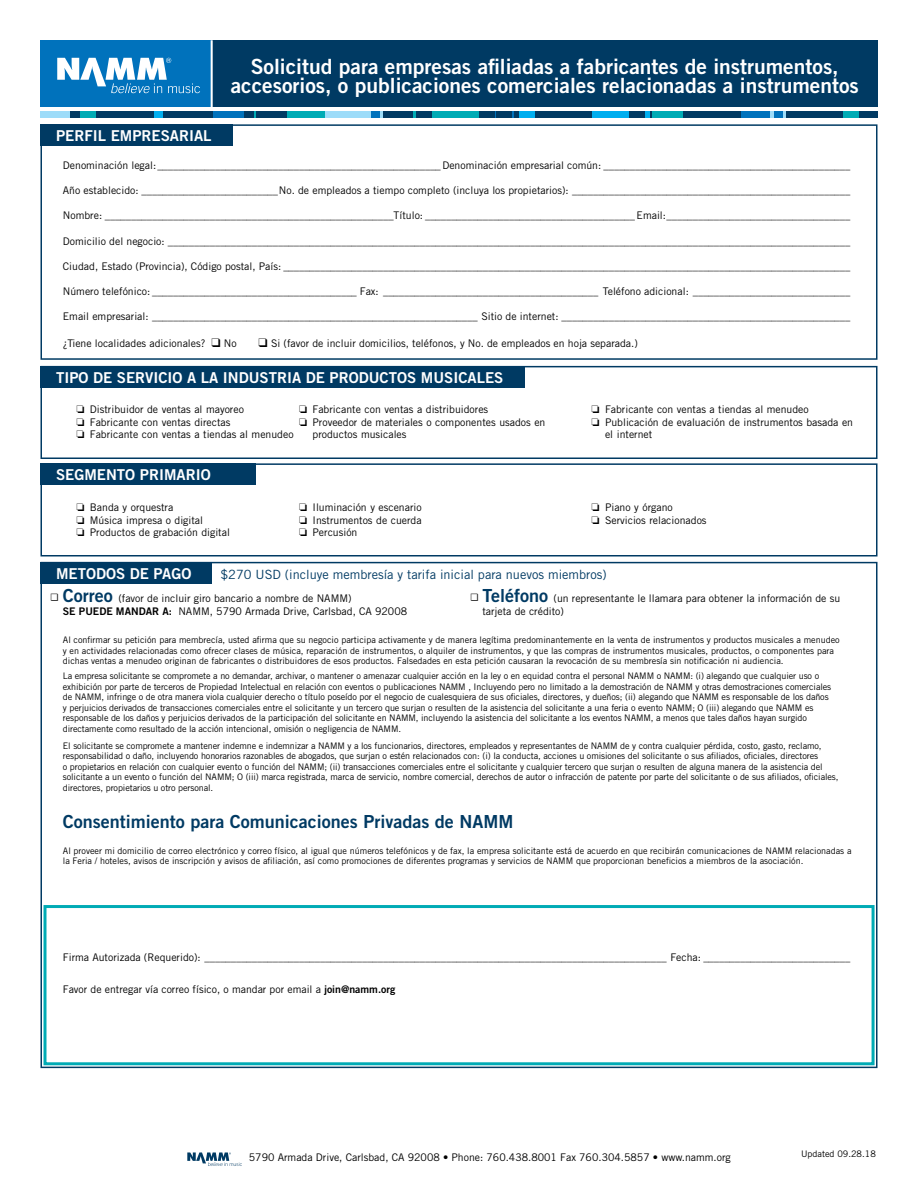
<style>
.page{position:relative;width:918px;height:1188px;background:#fff}
.page>*{position:absolute;margin:0;border:0;box-sizing:border-box;transform-origin:0 0}
.t1{font:21px/19.5px "Trade Gothic Bold Two";color:#fff;text-align:center}
.t2{font:18px "Trade Gothic Bold Two";color:#003a63}
.t3{font:15px "Trade Gothic Bold Two";color:#fff}
.t4{font:12.75px "Trade Gothic";color:#003a63}
.t5{font:10.5px/12.6px "Trade Gothic";color:#000}
.t6{font:9px/10.5px "Trade Gothic";letter-spacing:-.01em;color:#000}
.s1{font-family:"Trade Gothic Bold Two";font-size:18px;color:#003a63}
.s2{font-family:"Trade Gothic Bold Two"}
</style>
<div class="page">
<div style="left:40px;top:40px;width:172px;height:67px;background:#0072bc"></div>
<div style="left:40px;top:124px;width:838px;height:236px;border:2px solid #003a63"></div>
<div style="left:40px;top:112px;width:31px;height:6px;background:#9ddcf9"></div>
<div style="left:70px;top:112px;width:92px;height:6px;background:#003a63"></div>
<div style="left:81px;top:112px;width:15px;height:6px;background:#00abb5"></div>
<div style="left:155px;top:112px;width:8px;height:6px;background:#00aeef"></div>
<div style="left:163px;top:112px;width:91px;height:6px;background:#003a63"></div>
<div style="left:214px;top:112px;width:30px;height:6px;background:#0072bc"></div>
<div style="left:254px;top:112px;width:72px;height:6px;background:#00abb5"></div>
<div style="left:257px;top:112px;width:30px;height:6px;background:#003a63"></div>
<div style="left:325px;top:112px;width:91px;height:6px;background:#9ddcf9"></div>
<div style="left:371px;top:112px;width:9px;height:6px;background:#0072bc"></div>
<div style="left:383px;top:112px;width:31px;height:6px;background:#003a63"></div>
<div style="left:413px;top:112px;width:72px;height:6px;background:#00abb5"></div>
<div style="left:416px;top:112px;width:16px;height:6px;background:#003a63"></div>
<svg style="left:494px;top:112px;width:20px;height:6px"></svg>
<div style="left:479px;top:112px;width:15px;height:6px;background:#003a63"></div>
<div style="left:496px;top:112px;width:16px;height:6px;background:#003a63"></div>
<div style="left:514px;top:112px;width:92px;height:6px;background:#003a63"></div>
<div style="left:519px;top:112px;width:16px;height:6px;background:#00aeef"></div>
<div style="left:592px;top:112px;width:58px;height:6px;background:#00aeef"></div>
<div style="left:630px;top:112px;width:15px;height:6px;background:#003a63"></div>
<div style="left:650px;top:112px;width:91px;height:6px;background:#003a63"></div>
<div style="left:653px;top:112px;width:30px;height:6px;background:#00abb5"></div>
<div style="left:741px;top:112px;width:30px;height:6px;background:#0072bc"></div>
<svg style="left:771px;top:112px;width:15px;height:6px"></svg>
<div style="left:774px;top:112px;width:8px;height:6px;background:#0072bc"></div>
<div style="left:786px;top:112px;width:92px;height:6px;background:#003a63"></div>
<div style="left:843px;top:112px;width:16px;height:6px;background:#00abb5"></div>
<div style="left:212px;top:40px;width:666px;height:67px;background:#003a63"></div>
<svg style="left:57px;top:58px;width:143px;height:35px"></svg>
<div style="left:40px;top:366px;width:838px;height:93px;border:2px solid #003a63"></div>
<div style="left:40px;top:366px;width:485px;height:22px;background:#003a63"></div>
<div style="left:40px;top:124px;width:193px;height:22px;background:#003a63"></div>
<hr style="left:211px;top:40px;width:2px;height:69px;background:#fff">
<svg style="left:187px;top:1152px;width:55px;height:14px"></svg>
<div style="left:40px;top:562px;width:172px;height:21px;background:#003a63"></div>
<div style="left:44px;top:905px;width:831px;height:160px;border:3px solid #00abb5"></div>
<div style="left:40px;top:463px;width:838px;height:93px;border:2px solid #003a63"></div>
<div style="left:40px;top:463px;width:216px;height:22px;background:#003a63"></div>
<h1 class="t1" style="left:231px;top:56px;width:630px">Solicitud para empresas afiliadas a fabricantes de instrumentos, accesorios, o publicaciones comerciales relacionadas a instrumentos</h1>
<h3 class="t3" style="left:56px;top:127px;width:157px">PERFIL EMPRESARIAL</h3>
<p class="t5" style="left:63px;top:159px;width:789px">Denominación legal:______________________________________________________Denominación empresarial común: _______________________________________________</p>
<p class="t5" style="left:63px;top:184px;width:789px">Año establecido: __________________________No. de empleados a tiempo completo (incluya los propietarios): _____________________________________________________</p>
<p class="t5" style="left:63px;top:209px;width:789px">Nombre: _______________________________________________________Título: ________________________________________Email:___________________________________</p>
<p class="t5" style="left:63px;top:234px;width:789px">Domicilio del negocio: __________________________________________________________________________________________________________________________________</p>
<p class="t5" style="left:63px;top:260px;width:789px">Ciudad, Estado (Provincia), Código postal, País: ____________________________________________________________________________________________________________</p>
<p class="t5" style="left:63px;top:285px;width:789px">Número telefónico: _______________________________________ Fax: _________________________________________ Teléfono adicional: ______________________________</p>
<p class="t5" style="left:63px;top:310px;width:789px">Email empresarial: ______________________________________________________________ Sitio de internet: _______________________________________________________</p>
<p class="t5" style="left:63px;top:337px;width:144px">¿Tiene localidades adicionales?</p>
<p class="t5" style="left:224px;top:337px;width:14px">No</p>
<p class="t5" style="left:271px;top:337px;width:368px">Si (favor de incluir domicilios, teléfonos, y No. de empleados en hoja separada.)</p>
<h3 class="t3" style="left:56px;top:368px;width:449px">TIPO DE SERVICIO A LA INDUSTRIA DE PRODUCTOS MUSICALES</h3>
<p class="t5" style="left:76px;top:403px;width:219px">❏ Distribuidor de ventas al mayoreo<br>❏ Fabricante con ventas directas<br>❏ Fabricante con ventas a tiendas al menudeo</p>
<p class="t5" style="left:299px;top:403px;width:191px">❏ Fabricante con ventas a distribuidores</p>
<p class="t5" style="left:299px;top:416px;width:248px">❏ Proveedor de materiales o componentes usados en</p>
<p class="t5" style="left:313px;top:428px;width:95px">productos musicales</p>
<p class="t5" style="left:592px;top:403px;width:219px">❏ Fabricante con ventas a tiendas al menudeo</p>
<p class="t5" style="left:592px;top:416px;width:263px">❏ Publicación de evaluación de instrumentos basada en</p>
<p class="t5" style="left:605px;top:428px;width:49px">el internet</p>
<h3 class="t3" style="left:56px;top:466px;width:156px">SEGMENTO PRIMARIO</h3>
<p class="t5" style="left:76px;top:501px;width:155px">❏ Banda y orquestra<br>❏ Música impresa o digital<br>❏ Productos de grabación digital</p>
<p class="t5" style="left:299px;top:501px;width:124px;text-align:justify">❏ Iluminación y escenario ❏ Instrumentos de cuerda ❏ Percusión</p>
<p class="t5" style="left:592px;top:501px;width:117px">❏ Piano y órgano<br>❏ Servicios relacionados</p>
<h3 class="t3" style="left:56px;top:564px;width:137px">METODOS DE PAGO</h3>
<p class="t5" style="left:63px;top:592px;width:346px"><span class="s1">Correo</span> (favor de incluir giro bancario a nombre de NAMM)<br><span class="s2">SE PUEDE MANDAR A:</span> NAMM, 5790 Armada Drive, Carlsbad, CA 92008</p>
<p class="t5" style="left:482px;top:592px;width:359px"><span class="s1">Teléfono</span> (un representante le llamara para obtener la información de su tarjeta de crédito)</p>
<h3 class="t4" style="left:221px;top:566px;width:388px">$270 USD (incluye membresía y tarifa inicial para nuevos miembros)</h3>
<p class="t6" style="left:63px;top:635px;width:778px">Al confirmar su petición para membrecía, usted afirma que su negocio participa activamente y de manera legítima predominantemente en la venta de instrumentos y productos musicales a menudeo y en actividades relacionadas como ofrecer clases de música, reparación de instrumentos, o alquiler de instrumentos, y que las compras de instrumentos musicales, productos, o componentes para dichas ventas a menudeo originan de fabricantes o distribuidores de esos productos. Falsedades en esta petición causaran la revocación de su membresía sin notificación ni audiencia.</p>
<p class="t6" style="left:63px;top:671px;width:770px">La empresa solicitante se compromete a no demandar, archivar, o mantener o amenazar cualquier acción en la ley o en equidad contra el personal NAMM o NAMM: (i) alegando que cualquier uso o exhibición por parte de terceros de Propiedad Intelectual en relación con eventos o publicaciones NAMM , Incluyendo pero no limitado a la demostración de NAMM y otras demostraciones comerciales de NAMM, infringe o de otra manera viola cualquier derecho o título poseído por el negocio de cualesquiera de sus oficiales, directores, y dueños; (ii) alegando que NAMM es responsable de los daños y perjuicios derivados de transacciones comerciales entre el solicitante y un tercero que surjan o resulten de la asistencia del solicitante a una feria o evento NAMM; O (iii) alegando que NAMM es responsable de los daños y perjuicios derivados de la participación del solicitante en NAMM, incluyendo la asistencia del solicitante a los eventos NAMM, a menos que tales daños hayan surgido directamente como resultado de la acción intencional, omisión o negligencia de NAMM.</p>
<p class="t6" style="left:63px;top:740px;width:777px">El solicitante se compromete a mantener indemne e indemnizar a NAMM y a los funcionarios, directores, empleados y representantes de NAMM de y contra cualquier pérdida, costo, gasto, reclamo, responsabilidad o daño, incluyendo honorarios razonables de abogados, que surjan o estén relacionados con: (i) la conducta, acciones u omisiones del solicitante o sus afiliados, oficiales, directores<br>o propietarios en relación con cualquier evento o función del NAMM; (ii) transacciones comerciales entre el solicitante y cualquier tercero que surjan o resulten de alguna manera de la asistencia del solicitante a un evento o función del NAMM; O (iii) marca registrada, marca de servicio, nombre comercial, derechos de autor o infracción de patente por parte del solicitante o de sus afiliados, oficiales, directores, propietarios u otro personal.</p>
<h2 class="t2" style="left:63px;top:811px;width:452px">Consentimiento para Comunicaciones Privadas de NAMM</h2>
<p class="t6" style="left:63px;top:845px;width:790px">Al proveer mi domicilio de correo electrónico y correo físico, al igual que números telefónicos y de fax, la empresa solicitante está de acuerdo en que recibirán comunicaciones de NAMM relacionadas a la Feria / hoteles, avisos de inscripción y avisos de afiliación, así como promociones de diferentes programas y servicios de NAMM que proporcionan beneficios a miembros de la asociación.</p>
<p class="t5" style="left:63px;top:951px;width:789px">Firma Autorizada (Requerido): ________________________________________________________________________________________ Fecha: ____________________________</p>
<p class="t5" style="left:63px;top:983px;width:334px">Favor de entregar vía correo físico, o mandar por email a <span class="s2">join@namm.org</span></p>
<p class="t5" style="left:249px;top:1151px;width:483px">5790 Armada Drive, Carlsbad, CA 92008 • Phone: 760.438.8001 Fax 760.304.5857 • www.namm.org</p>
<p class="t6" style="left:801px;top:1149px;width:76px">Updated 09.28.18</p>
</div>
